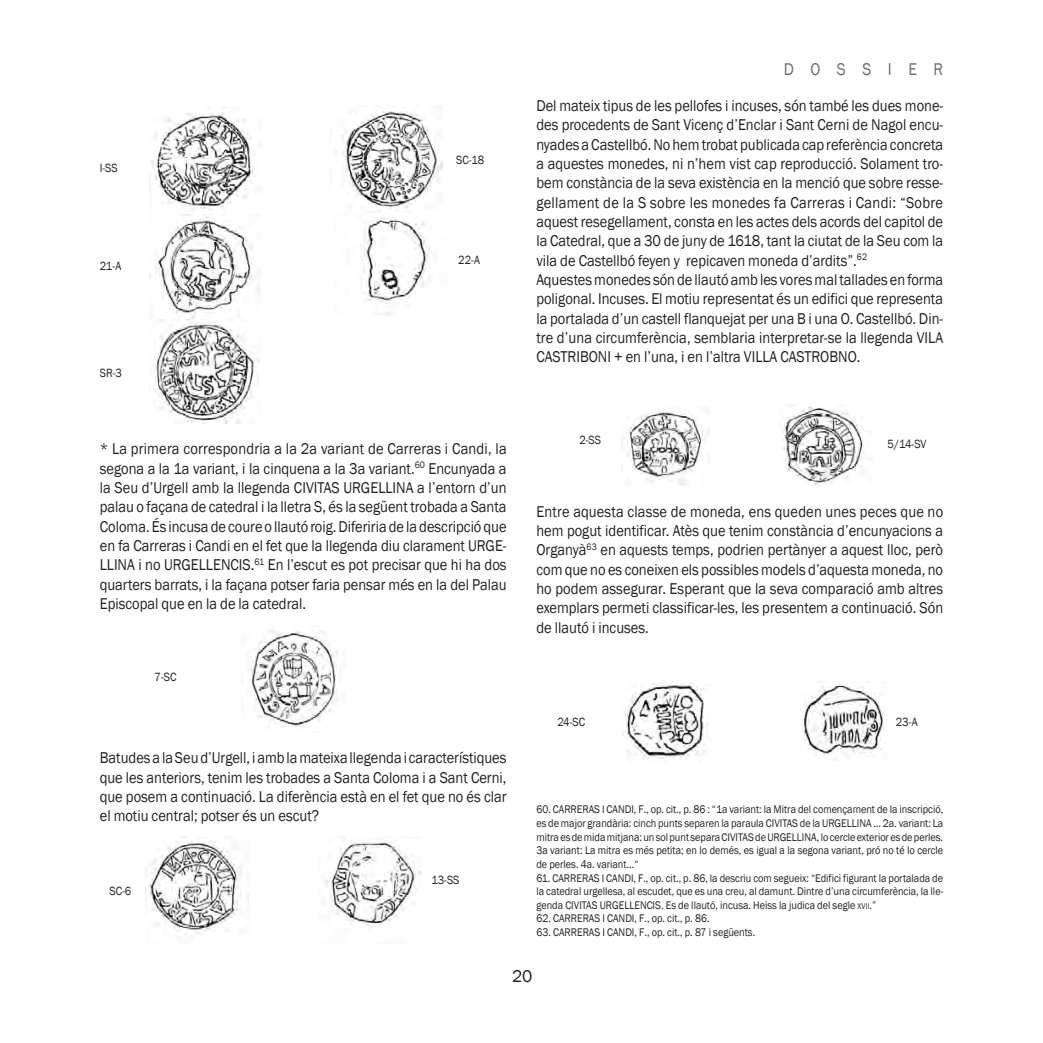
<style>
.page{position:relative;width:1043px;height:1043px;background:#fff}
.page>*{position:absolute;margin:0;border:0;box-sizing:border-box;transform-origin:0 0}
.t1{font:17.5px "Franklin Gothic";letter-spacing:1.05em;color:#6c6d70;scale:.9 1}
.t2{font:17.5px "Franklin Gothic";color:#231f20}
.t3{font:16.1px/19.2px "Franklin Gothic";color:#231f20;text-align:justify;scale:.9 1}
.t4{font:12.25px "Franklin Gothic";color:#231f20;scale:.9 1}
.t5{font:11.38px/13.7px "Franklin Gothic";color:#231f20;text-align:justify;scale:.9 1}
.s1{font-size:8.58px}
</style>
<div class="page">
<img style="left:151px;top:113px;width:104px;height:102px">
<img style="left:342px;top:111px;width:101px;height:101px">
<img style="left:150px;top:215px;width:110px;height:103px">
<img style="left:363px;top:217px;width:68px;height:99px">
<img style="left:149px;top:320px;width:111px;height:103px">
<img style="left:251px;top:630px;width:87px;height:98px">
<img style="left:146px;top:836px;width:103px;height:98px">
<img style="left:325px;top:838px;width:96px;height:90px">
<img style="left:622px;top:412px;width:87px;height:74px">
<img style="left:782px;top:404px;width:82px;height:80px">
<img style="left:625px;top:683px;width:83px;height:76px">
<img style="left:801px;top:684px;width:84px;height:77px">
<p class="t4" style="left:100px;top:161px;width:22px">i-SS</p>
<p class="t4" style="left:100px;top:259px;width:25px">21-A</p>
<p class="t4" style="left:100px;top:365px;width:26px">SR-3</p>
<p class="t4" style="left:456px;top:153px;width:33px">SC-18</p>
<p class="t4" style="left:458px;top:252px;width:26px">22-A</p>
<p class="t3" style="left:100px;top:439px;width:454px">* La primera correspondria a la 2a variant de Carreras i Candi, la segona a la 1a variant, i la cinquena a la 3a variant.<sup>60</sup> Encunyada a la Seu d’Urgell amb la llegenda CiViTAS URGELLiNA a l’entorn d’un palau o façana de catedral i la lletra S, és la següent trobada a Santa Coloma. És incusa de coure o llautó roig. Diferiria de la descripció que en fa Carreras i Candi en el fet que la llegenda diu clarament URGE-LLiNA i no URGELLENCiS.<sup>61</sup> En l’escut es pot precisar que hi ha dos quarters barrats, i la façana potser faria pensar més en la del Palau Episcopal que en la de la catedral.</p>
<p class="t4" style="left:155px;top:670px;width:26px">7-SC</p>
<p class="t3" style="left:100px;top:748px;width:453px">Batudes a la Seu d’Urgell, i amb la mateixa llegenda i característiques que les anteriors, tenim les trobades a Santa Coloma i a Sant Cerni, que posem a continuació. La diferència està en el fet que no és clar el motiu central; potser és un escut?</p>
<p class="t4" style="left:110px;top:884px;width:26px">SC-6</p>
<p class="t4" style="left:431px;top:873px;width:33px">13-SS</p>
<p class="t1" style="left:784px;top:59px;width:179px">DOSSiER</p>
<p class="t3" style="left:536px;top:96px;width:454px;text-align:left">Del mateix tipus de les pellofes i incuses, són també les dues mone&shy;des procedents de Sant Vicenç d’Enclar i Sant Cerni de Nagol encu&shy;nyades a Castellbó. No hem trobat publicada cap referència concreta a aquestes monedes, ni n’hem vist cap reproducció. Solament tro&shy;bem constància de la seva existència en la menció que sobre resse&shy;gellament de la S sobre les monedes fa Carreras i Candi: “Sobre aquest resegellament, consta en les actes dels acords del capitol de la Catedral, que a 30 de juny de 1618, tant la ciutat de la Seu com la vila de Castellbó feyen y repicaven moneda d’ardits”.<sup>62<br></sup>Aquestes monedes són de llautó amb les vores mal tallades en forma poligonal. incuses. El motiu representat és un edifici que representa la portalada d’un castell flanquejat per una B i una O. Castellbó. Din&shy;tre d’una circumferència, semblaria interpretar-se la llegenda ViLA CASTRiBONi + en l’una, i en l’altra ViLLA CASTROBNO.</p>
<p class="t4" style="left:579px;top:433px;width:26px">2-SS</p>
<p class="t4" style="left:887px;top:437px;width:45px">5/14-SV</p>
<p class="t3" style="left:536px;top:502px;width:453px">Entre aquesta classe de moneda, ens queden unes peces que no hem pogut identificar. Atès que tenim constància d’encunyacions a Organyà<sup>63</sup> en aquests temps, podrien pertànyer a aquest lloc, però com que no es coneixen els possibles models d’aquesta moneda, no ho podem assegurar. Esperant que la seva comparació amb altres exemplars permeti classificar-les, les presentem a continuació. Són de llautó i incuses.</p>
<p class="t4" style="left:557px;top:715px;width:32px">24-SC</p>
<p class="t4" style="left:896px;top:715px;width:26px">23-A</p>
<p class="t5" style="left:536px;top:802px;width:454px">60. CARRERAS i CANDi, F., op. cit., p. 86 : “1a variant: la Mitra del començament de la inscripció, es de major grandària: cinch punts separen la paraula CiViTAS de la URGELLiNA ... 2a. variant: La mitra es de mida mitjana: un sol punt separa CiViTAS de URGELLiNA, lo cercle exterior es de perles.<br>3a variant: La mitra es més petita; en lo demés, es igual a la segona variant, pró no té lo cercle de perles. 4a. variant...“</p>
<p class="t5" style="left:536px;top:871px;width:453px">61. CARRERAS i CANDi, F., op. cit., p. 86, la descriu com segueix: “Edifici figurant la portalada de la catedral urgellesa, al escudet, que es una creu, al damunt. Dintre d’una circumferència, la lle&shy;genda CiViTAS URGELLENCiS. Es de llautó, incusa. Heiss la judica del segle <span class="s1">xVii</span>.”</p>
<p class="t5" style="left:536px;top:912px;width:194px">62. CARRERAS i CANDi, F., op. cit., p. 86.</p>
<p class="t5" style="left:536px;top:925px;width:245px">63. CARRERAS i CANDi, F., op. cit., p. 87 i següents.</p>
<p class="t2" style="left:512px;top:966px;width:22px">20</p>
</div>
